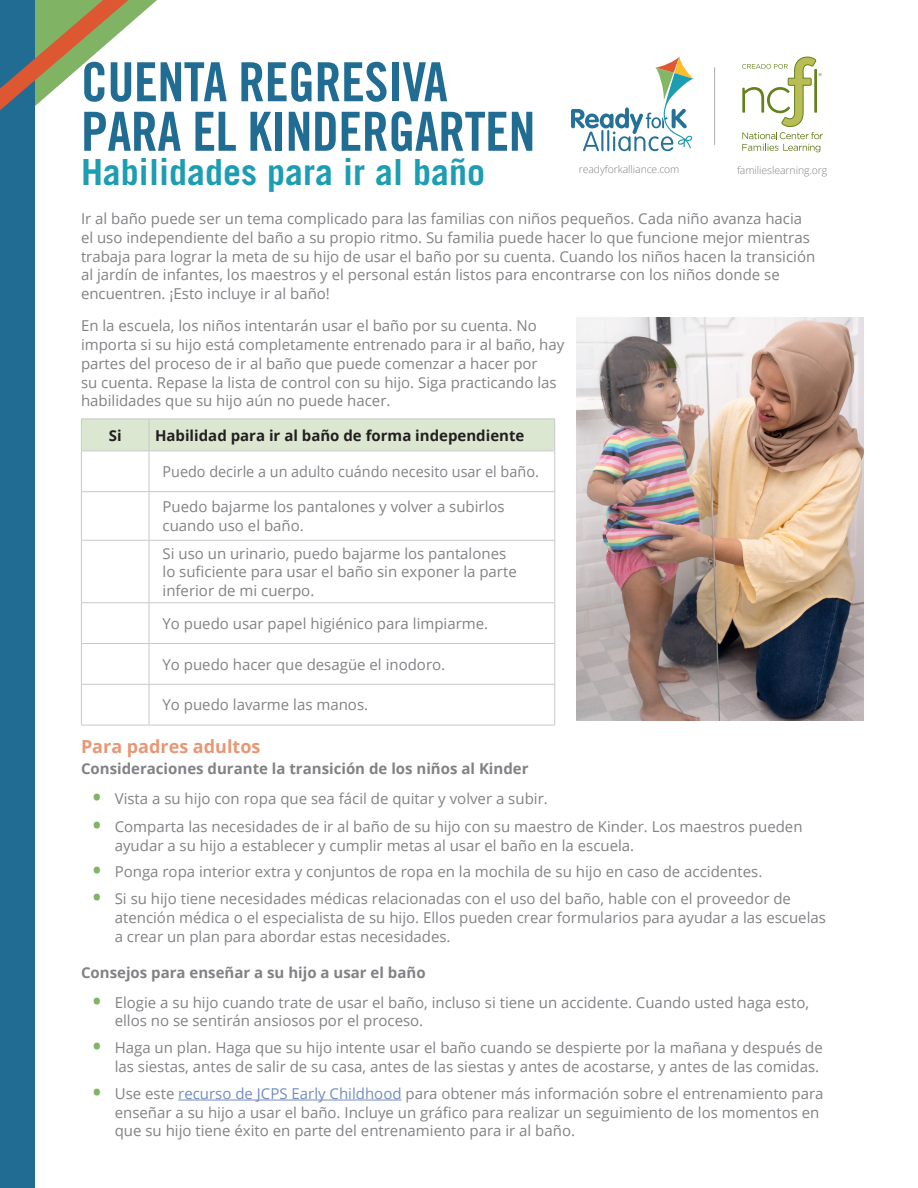
<style>
.page{position:relative;width:918px;height:1188px;background:#fff}
.page>*{position:absolute;margin:0;border:0;box-sizing:border-box;transform-origin:0 0}
.t1{font:54px/49.5px "Trade Gothic Bold Cond Twenty";letter-spacing:-.01em;color:#216c92}
.Body{font:700 36px "Trade Gothic";color:#1d9db1}
.Subhead{font:700 18px "Open Sans";color:#e99673}
.Body-2{font:15px/18.8px "Open Sans";color:#808285}
.Subhead_2{font:700 15px "Open Sans";color:#808285}
.Body-3{font:15px "Open Sans";color:#808285;scale:.96 1}
.Body-4{font:700 15px "Open Sans";color:#231f20}
.t2{font:300 10.5px "Open Sans";letter-spacing:-.005em;color:#808285}
.s1{font-weight:800;font-size:19.5px;color:#81b364}
.s2{color:#738cbd}
</style>
<div class="page">
<div style="left:0;top:0;width:34px;height:1188px;background:#216c92"></div>
<svg style="left:0;top:0;width:157px;height:186px"></svg>
<svg style="left:571px;top:56px;width:123px;height:95px"></svg>
<hr style="left:178px;top:1100px;width:224px;height:1px;background:#738cbd">
<img style="left:577px;top:317px;width:287px;height:403px">
<div style="left:82px;top:419px;width:472px;height:32px;background:#dce7d2"></div>
<hr style="left:81px;top:418px;width:68px;height:1px;background:#c7c8ca">
<hr style="left:81px;top:419px;width:1px;height:32px;background:#c7c8ca">
<hr style="left:149px;top:418px;width:406px;height:1px;background:#c7c8ca">
<hr style="left:149px;top:419px;width:1px;height:32px;background:#c7c8ca">
<hr style="left:554px;top:419px;width:1px;height:32px;background:#c7c8ca">
<hr style="left:149px;top:451px;width:1px;height:40px;background:#c7c8ca">
<hr style="left:554px;top:451px;width:1px;height:40px;background:#c7c8ca">
<hr style="left:149px;top:492px;width:1px;height:48px;background:#c7c8ca">
<hr style="left:554px;top:492px;width:1px;height:48px;background:#c7c8ca">
<hr style="left:149px;top:541px;width:1px;height:61px;background:#c7c8ca">
<hr style="left:554px;top:541px;width:1px;height:61px;background:#c7c8ca">
<hr style="left:149px;top:603px;width:1px;height:40px;background:#c7c8ca">
<hr style="left:554px;top:603px;width:1px;height:40px;background:#c7c8ca">
<hr style="left:149px;top:644px;width:1px;height:40px;background:#c7c8ca">
<hr style="left:554px;top:644px;width:1px;height:40px;background:#c7c8ca">
<hr style="left:149px;top:685px;width:1px;height:40px;background:#c7c8ca">
<hr style="left:554px;top:685px;width:1px;height:40px;background:#c7c8ca">
<hr style="left:81px;top:725px;width:68px;height:1px;background:#c7c8ca">
<hr style="left:149px;top:725px;width:406px;height:1px;background:#c7c8ca">
<hr style="left:81px;top:451px;width:68px;height:1px;background:#c7c8ca">
<hr style="left:81px;top:451px;width:1px;height:40px;background:#c7c8ca">
<hr style="left:149px;top:451px;width:406px;height:1px;background:#c7c8ca">
<hr style="left:81px;top:491px;width:68px;height:1px;background:#c7c8ca">
<hr style="left:81px;top:492px;width:1px;height:48px;background:#c7c8ca">
<hr style="left:149px;top:491px;width:406px;height:1px;background:#c7c8ca">
<hr style="left:81px;top:541px;width:1px;height:61px;background:#c7c8ca">
<hr style="left:81px;top:603px;width:1px;height:40px;background:#c7c8ca">
<hr style="left:81px;top:644px;width:1px;height:40px;background:#c7c8ca">
<hr style="left:81px;top:540px;width:68px;height:1px;background:#c7c8ca">
<hr style="left:149px;top:540px;width:406px;height:1px;background:#c7c8ca">
<hr style="left:81px;top:602px;width:68px;height:1px;background:#c7c8ca">
<hr style="left:149px;top:602px;width:406px;height:1px;background:#c7c8ca">
<hr style="left:81px;top:643px;width:68px;height:1px;background:#c7c8ca">
<hr style="left:149px;top:643px;width:406px;height:1px;background:#c7c8ca">
<hr style="left:81px;top:684px;width:68px;height:1px;background:#c7c8ca">
<hr style="left:81px;top:685px;width:1px;height:40px;background:#c7c8ca">
<hr style="left:149px;top:684px;width:406px;height:1px;background:#c7c8ca">
<svg style="left:742px;top:57px;width:81px;height:95px"></svg>
<hr style="left:714px;top:67px;width:1px;height:78px;background:#a8a9ad">
<p class="t1" style="left:81px;top:57px;width:456px">CUENTA REGRESIVA<br>PARA EL KINDERGARTEN</p>
<p class="Body" style="left:81px;top:150px;width:406px">Habilidades para ir al baño</p>
<p class="t2" style="left:579px;top:162px;width:102px">readyforkalliance.com</p>
<p class="t2" style="left:737px;top:163px;width:92px">familieslearning.org</p>
<p class="Body-2" style="left:81px;top:209px;width:736px">Ir al baño puede ser un tema complicado para las familias con niños pequeños. Cada niño avanza hacia el uso independiente del baño a su propio ritmo. Su familia puede hacer lo que funcione mejor mientras trabaja para lograr la meta de su hijo de usar el baño por su cuenta. Cuando los niños hacen la transición al jardín de infantes, los maestros y el personal están listos para encontrarse con los niños donde se encuentren. ¡Esto incluye ir al baño!</p>
<p class="Body-2" style="left:81px;top:316px;width:485px">En la escuela, los niños intentarán usar el baño por su cuenta. No importa si su hijo está completamente entrenado para ir al baño, hay partes del proceso de ir al baño que puede comenzar a hacer por<br>su cuenta. Repase la lista de control con su hijo. Siga practicando las habilidades que su hijo aún no puede hacer.</p>
<p class="Body-4" style="left:109px;top:425px;width:14px">Si</p>
<p class="Body-4" style="left:155px;top:425px;width:371px">Habilidad para ir al baño de forma independiente</p>
<p class="Body-3" style="left:163px;top:461px;width:394px">Puedo decirle a un adulto cuándo necesito usar el baño.</p>
<p class="Body-2" style="left:163px;top:497px;width:344px">Puedo bajarme los pantalones y volver a subirlos cuando uso el baño.</p>
<p class="Body-2" style="left:163px;top:543px;width:356px">Si uso un urinario, puedo bajarme los pantalones lo suficiente para usar el baño sin exponer la parte inferior de mi cuerpo.</p>
<p class="Body-2" style="left:163px;top:614px;width:327px">Yo puedo usar papel higiénico para limpiarme.</p>
<p class="Body-2" style="left:163px;top:654px;width:284px">Yo puedo hacer que desagüe el inodoro.</p>
<p class="Body-2" style="left:163px;top:695px;width:207px">Yo puedo lavarme las manos.</p>
<p class="Subhead" style="left:81px;top:734px;width:181px">Para padres adultos</p>
<p class="Subhead_2" style="left:81px;top:758px;width:449px">Consideraciones durante la transición de los niños al Kinder</p>
<p class="Body-2" style="left:93px;top:789px;width:456px"><span class="s1">•</span> Vista a su hijo con ropa que sea fácil de quitar y volver a subir.</p>
<p class="Body-2" style="left:115px;top:817px;width:689px;text-indent:-22px"><span class="s1">•</span> Comparta las necesidades de ir al baño de su hijo con su maestro de Kinder. Los maestros pueden ayudar a su hijo a establecer y cumplir metas al usar el baño en la escuela.</p>
<p class="Body-2" style="left:93px;top:862px;width:671px"><span class="s1">•</span> Ponga ropa interior extra y conjuntos de ropa en la mochila de su hijo en caso de accidentes.</p>
<p class="Body-2" style="left:115px;top:889px;width:713px;text-indent:-22px"><span class="s1">•</span> Si su hijo tiene necesidades médicas relacionadas con el uso del baño, hable con el proveedor de atención médica o el especialista de su hijo. Ellos pueden crear formularios para ayudar a las escuelas a crear un plan para abordar estas necesidades.</p>
<p class="Subhead_2" style="left:81px;top:962px;width:346px">Consejos para enseñar a su hijo a usar el baño</p>
<p class="Body-2" style="left:115px;top:992px;width:696px;text-indent:-22px"><span class="s1">•</span> Elogie a su hijo cuando trate de usar el baño, incluso si tiene un accidente. Cuando usted haga esto, ellos no se sentirán ansiosos por el proceso.</p>
<p class="Body-2" style="left:93px;top:1038px;width:731px;text-align:right"><span class="s1">•</span> Haga un plan. Haga que su hijo intente usar el baño cuando se despierte por la mañana y después de las siestas, antes de salir de su casa, antes de las siestas y antes de acostarse, y antes de las comidas.</p>
<p class="Body-2" style="left:115px;top:1084px;width:710px;text-indent:-22px"><span class="s1">•</span> Use este <span class="s2">recurso de JCPS Early Childhood</span> para obtener más información sobre el entrenamiento para enseñar a su hijo a usar el baño. Incluye un gráfico para realizar un seguimiento de los momentos en que su hijo tiene éxito en parte del entrenamiento para ir al baño.</p>
</div>
